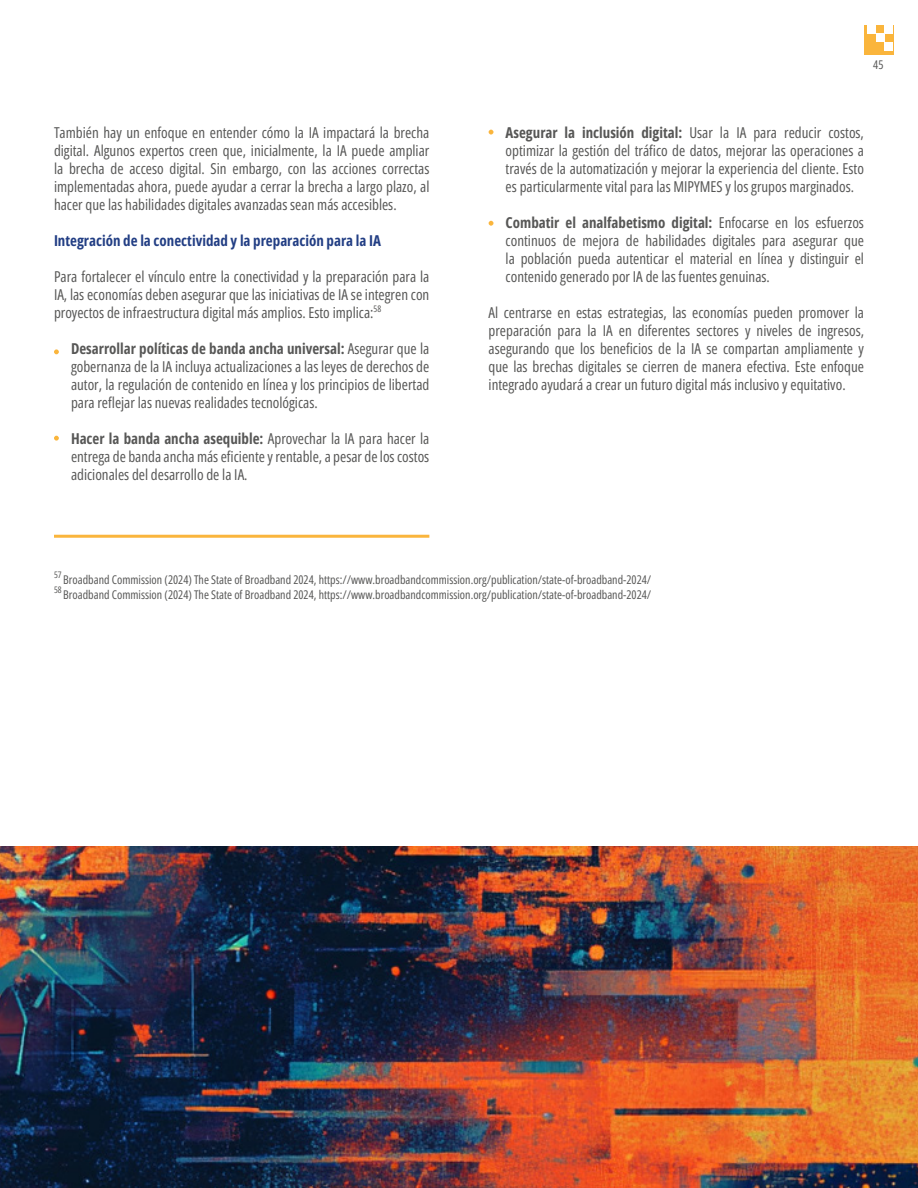
<style>
.page{position:relative;width:918px;height:1188px;background:#fff}
.page>*{position:absolute;margin:0;border:0;box-sizing:border-box;transform-origin:0 0}
.t1{font:15px/18px "Open Sans Condensed";color:#575756;text-align:justify}
.t2{font:700 15px "Open Sans Condensed";color:#223e84}
.t3{font:12px "Open Sans Condensed";color:#575756}
.t4{font:9px "Open Sans Condensed";color:#575756}
.s1{font-weight:700}
</style>
<div class="page">
<div style="left:864px;top:25px;width:29px;height:29px;background:#fab53c"></div>
<div style="left:885px;top:25px;width:8px;height:9px;background:#fff"></div>
<div style="left:876px;top:34px;width:9px;height:8px;background:#fff"></div>
<div style="left:885px;top:42px;width:8px;height:9px;background:#fff"></div>
<div style="left:868px;top:25px;width:8px;height:9px;background:#fff"></div>
<hr style="left:54px;top:535px;width:375px;height:3px;background:#fab53c">
<svg style="left:54px;top:349px;width:5px;height:5px"></svg>
<svg style="left:489px;top:130px;width:4px;height:5px"></svg>
<svg style="left:489px;top:221px;width:4px;height:5px"></svg>
<svg style="left:54px;top:436px;width:5px;height:5px"></svg>
<img style="left:0;top:846px;width:918px;height:342px">
<p class="t1" style="left:54px;top:123px;width:377px">También hay un enfoque en entender cómo la IA impactará la brecha digital. Algunos expertos creen que, inicialmente, la IA puede ampliar la brecha de acceso digital. Sin embargo, con las acciones correctas implementadas ahora, puede ayudar a cerrar la brecha a largo plazo, al hacer que las habilidades digitales avanzadas sean más accesibles.</p>
<p class="t2" style="left:54px;top:230px;width:329px">Integración de la conectividad y la preparación para la IA</p>
<p class="t1" style="left:54px;top:267px;width:377px">Para fortalecer el vínculo entre la conectividad y la preparación para la IA, las economías deben asegurar que las iniciativas de IA se integren con proyectos de infraestructura digital más amplios. Esto implica:<sup>58</sup></p>
<p class="t1" style="left:71px;top:339px;width:360px"><span class="s1">Desarrollar políticas de banda ancha universal:</span> Asegurar que la gobernanza de la IA incluya actualizaciones a las leyes de derechos de autor, la regulación de contenido en línea y los principios de libertad para reflejar las nuevas realidades tecnológicas.</p>
<p class="t1" style="left:71px;top:429px;width:360px"><span class="s1">Hacer la banda ancha asequible:</span> Aprovechar la IA para hacer la entrega de banda ancha más eficiente y rentable, a pesar de los costos adicionales del desarrollo de la IA.</p>
<p class="t3" style="left:873px;top:57px;width:12px">45</p>
<p class="t1" style="left:506px;top:123px;width:360px"><span class="s1">Asegurar la inclusión digital:</span> Usar la IA para reducir costos, optimizar la gestión del tráfico de datos, mejorar las operaciones a través de la automatización y mejorar la experiencia del cliente. Esto es particularmente vital para las MIPYMES y los grupos marginados.</p>
<p class="t1" style="left:506px;top:213px;width:360px"><span class="s1">Combatir el analfabetismo digital:</span> Enfocarse en los esfuerzos continuos de mejora de habilidades digitales para asegurar que la población pueda autenticar el material en línea y distinguir el contenido generado por IA de las fuentes genuinas.</p>
<p class="t1" style="left:489px;top:303px;width:377px">Al centrarse en estas estrategias, las economías pueden promover la preparación para la IA en diferentes sectores y niveles de ingresos, asegurando que los beneficios de la IA se compartan ampliamente y que las brechas digitales se cierren de manera efectiva. Este enfoque integrado ayudará a crear un futuro digital más inclusivo y equitativo.</p>
<p class="t4" style="left:54px;top:569px;width:9px">57</p>
<p class="t3" style="left:63px;top:572px;width:589px">Broadband Commission (2024) The State of Broadband 2024, https://www.broadbandcommission.org/publication/state-of-broadband-2024/</p>
<p class="t4" style="left:54px;top:583px;width:9px">58</p>
<p class="t3" style="left:63px;top:586px;width:589px">Broadband Commission (2024) The State of Broadband 2024, https://www.broadbandcommission.org/publication/state-of-broadband-2024/</p>
</div>
